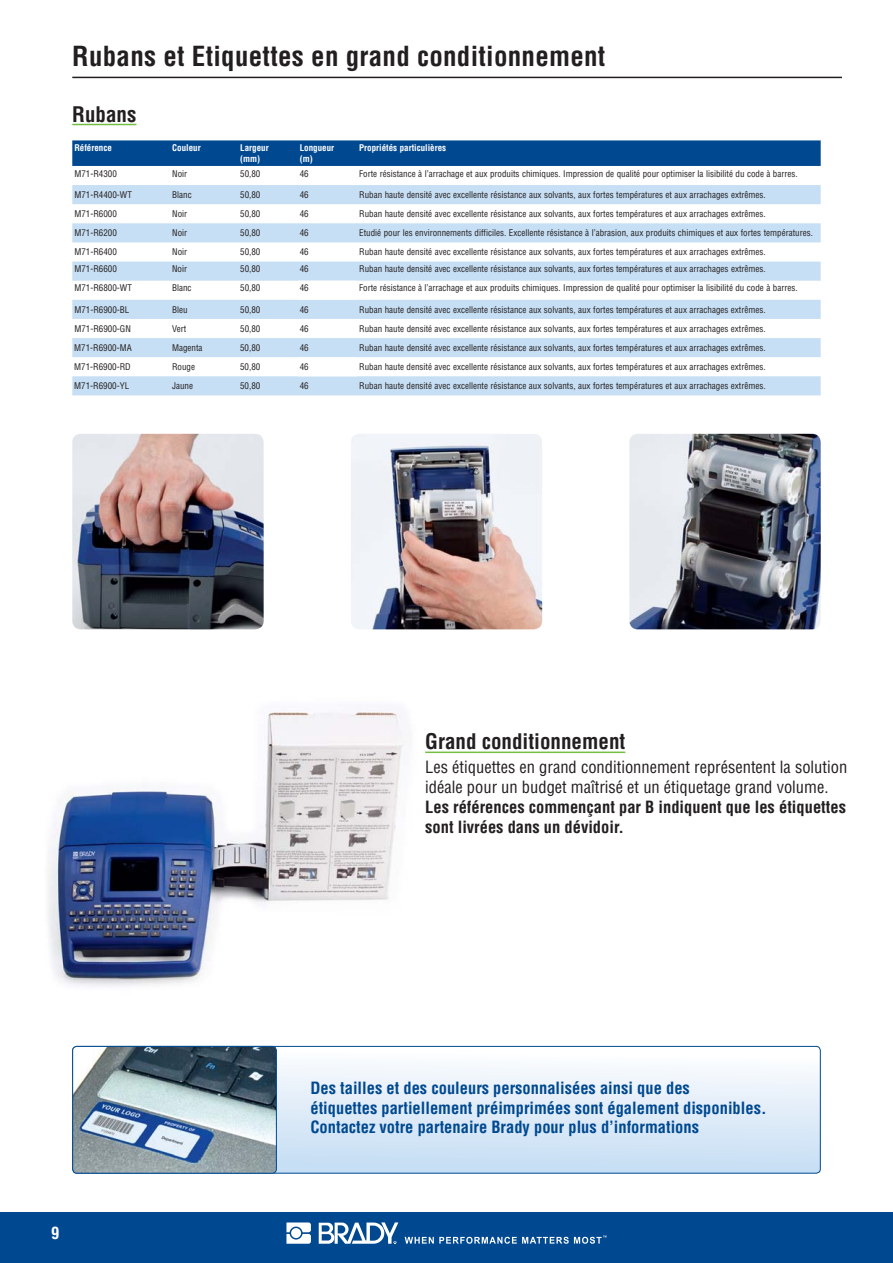
<style>
.page{position:relative;width:893px;height:1263px;background:#fff}
.page>*{position:absolute;margin:0;border:0;box-sizing:border-box;transform-origin:0 0}
.t1{font:700 condensed 27px "Helvetica LT Std";letter-spacing:.01em;color:#231f20}
.t2{font:700 condensed 21px "Helvetica LT Std";color:#231f20}
.t3{font:700 condensed 16.5px/19.8px "Helvetica LT Std";color:#004990}
.t4{font:condensed 16.5px/19.8px "Helvetica LT Std";color:#231f20}
.t5{font:700 condensed 16.5px/19.8px "Helvetica LT Std";color:#231f20}
.t6{font:700 condensed 16.5px "Helvetica LT Std";color:#fff}
.t7{font:condensed 9px "Helvetica LT Std";color:#231f20}
.t8{font:700 condensed 9px/10.5px "Helvetica LT Std";color:#fff}
</style>
<div class="page">
<div style="left:1px;top:1212px;width:892px;height:50px;background:#004990"></div>
<svg style="left:286px;top:1223px;width:25px;height:21px"></svg>
<svg style="left:319px;top:1222px;width:79px;height:22px"></svg>
<svg style="left:405px;top:1236px;width:201px;height:8px"></svg>
<hr style="left:72px;top:77px;width:770px;height:1px;background:#231f20">
<hr style="left:72px;top:124px;width:64px;height:1px;background:#72bf44">
<svg style="left:72px;top:140px;width:749px;height:26px;background:#044c92"></svg>
<svg style="left:72px;top:185px;width:749px;height:210px;fill:#c7dff4"></svg>
<svg style="left:298px;top:281px;width:59px;height:95px"></svg>
<img style="left:48px;top:712px;width:407px;height:275px">
<hr style="left:425px;top:752px;width:200px;height:1px;background:#72bf44">
<img style="left:72px;top:434px;width:192px;height:195px;border-radius:9px">
<img style="left:351px;top:434px;width:191px;height:195px;border-radius:9px">
<img style="left:629px;top:434px;width:192px;height:195px;border-radius:9px">
<div style="left:73px;top:1046px;width:747px;height:127px;background:linear-gradient(to bottom,#fff,#c4dcf3);border-radius:4px"></div>
<div style="left:72px;top:1046px;width:749px;height:128px;border:1px solid #004990;border-radius:4px"></div>
<img style="left:73px;top:1046px;width:203px;height:127px;border-radius:4px">
<div style="left:72px;top:1046px;width:205px;height:128px;border:1px solid #004990;border-radius:4px"></div>
<h1 class="t1" style="left:72px;top:46px;width:535px">Rubans et Etiquettes en grand conditionnement</h1>
<h2 class="t2" style="left:72px;top:106px;width:66px">Rubans</h2>
<p class="t8" style="left:74px;top:143px;width:39px">Référence</p>
<p class="t8" style="left:172px;top:143px;width:30px">Couleur</p>
<p class="t8" style="left:240px;top:143px;width:30px">Largeur (mm)</p>
<p class="t8" style="left:300px;top:143px;width:36px">Longueur (m)</p>
<p class="t8" style="left:359px;top:143px;width:88px">Propriétés particulières</p>
<p class="t7" style="left:74px;top:170px;width:44px">M71-R4300</p>
<p class="t7" style="left:172px;top:170px;width:16px">Noir</p>
<p class="t7" style="left:240px;top:170px;width:22px">50,80</p>
<p class="t7" style="left:300px;top:170px;width:10px">46</p>
<p class="t7" style="left:359px;top:170px;width:440px">Forte résistance à l’arrachage et aux produits chimiques. Impression de qualité pour optimiser la lisibilité du code à barres.</p>
<p class="t7" style="left:74px;top:191px;width:59px">M71-R4400-WT</p>
<p class="t7" style="left:172px;top:191px;width:21px">Blanc</p>
<p class="t7" style="left:240px;top:191px;width:22px">50,80</p>
<p class="t7" style="left:300px;top:191px;width:10px">46</p>
<p class="t7" style="left:359px;top:191px;width:408px">Ruban haute densité avec excellente résistance aux solvants, aux fortes températures et aux arrachages extrêmes.</p>
<p class="t7" style="left:74px;top:210px;width:44px">M71-R6000</p>
<p class="t7" style="left:172px;top:210px;width:16px">Noir</p>
<p class="t7" style="left:240px;top:210px;width:22px">50,80</p>
<p class="t7" style="left:300px;top:210px;width:10px">46</p>
<p class="t7" style="left:359px;top:210px;width:408px">Ruban haute densité avec excellente résistance aux solvants, aux fortes températures et aux arrachages extrêmes.</p>
<p class="t7" style="left:74px;top:229px;width:44px">M71-R6200</p>
<p class="t7" style="left:172px;top:229px;width:16px">Noir</p>
<p class="t7" style="left:240px;top:229px;width:22px">50,80</p>
<p class="t7" style="left:300px;top:229px;width:10px">46</p>
<p class="t7" style="left:359px;top:229px;width:455px">Etudié pour les environnements difficiles. Excellente résistance à l’abrasion, aux produits chimiques et aux fortes températures.</p>
<p class="t7" style="left:74px;top:248px;width:44px">M71-R6400</p>
<p class="t7" style="left:172px;top:248px;width:16px">Noir</p>
<p class="t7" style="left:240px;top:248px;width:22px">50,80</p>
<p class="t7" style="left:300px;top:248px;width:10px">46</p>
<p class="t7" style="left:359px;top:248px;width:408px">Ruban haute densité avec excellente résistance aux solvants, aux fortes températures et aux arrachages extrêmes.</p>
<p class="t7" style="left:74px;top:265px;width:44px">M71-R6600</p>
<p class="t7" style="left:172px;top:265px;width:16px">Noir</p>
<p class="t7" style="left:240px;top:265px;width:22px">50,80</p>
<p class="t7" style="left:300px;top:265px;width:10px">46</p>
<p class="t7" style="left:359px;top:265px;width:408px">Ruban haute densité avec excellente résistance aux solvants, aux fortes températures et aux arrachages extrêmes.</p>
<p class="t7" style="left:74px;top:285px;width:59px">M71-R6800-WT</p>
<p class="t7" style="left:172px;top:285px;width:21px">Blanc</p>
<p class="t7" style="left:240px;top:285px;width:22px">50,80</p>
<p class="t7" style="left:300px;top:285px;width:10px">46</p>
<p class="t7" style="left:359px;top:285px;width:440px">Forte résistance à l’arrachage et aux produits chimiques. Impression de qualité pour optimiser la lisibilité du code à barres.</p>
<p class="t7" style="left:74px;top:306px;width:56px">M71-R6900-BL</p>
<p class="t7" style="left:172px;top:306px;width:17px">Bleu</p>
<p class="t7" style="left:240px;top:306px;width:22px">50,80</p>
<p class="t7" style="left:300px;top:306px;width:10px">46</p>
<p class="t7" style="left:359px;top:306px;width:408px">Ruban haute densité avec excellente résistance aux solvants, aux fortes températures et aux arrachages extrêmes.</p>
<p class="t7" style="left:74px;top:325px;width:58px">M71-R6900-GN</p>
<p class="t7" style="left:172px;top:325px;width:16px">Vert</p>
<p class="t7" style="left:240px;top:325px;width:22px">50,80</p>
<p class="t7" style="left:300px;top:325px;width:10px">46</p>
<p class="t7" style="left:359px;top:325px;width:408px">Ruban haute densité avec excellente résistance aux solvants, aux fortes températures et aux arrachages extrêmes.</p>
<p class="t7" style="left:74px;top:344px;width:59px">M71-R6900-MA</p>
<p class="t7" style="left:172px;top:344px;width:32px">Magenta</p>
<p class="t7" style="left:240px;top:344px;width:22px">50,80</p>
<p class="t7" style="left:300px;top:344px;width:10px">46</p>
<p class="t7" style="left:359px;top:344px;width:408px">Ruban haute densité avec excellente résistance aux solvants, aux fortes températures et aux arrachages extrêmes.</p>
<p class="t7" style="left:74px;top:363px;width:58px">M71-R6900-RD</p>
<p class="t7" style="left:172px;top:363px;width:24px">Rouge</p>
<p class="t7" style="left:240px;top:363px;width:22px">50,80</p>
<p class="t7" style="left:300px;top:363px;width:10px">46</p>
<p class="t7" style="left:359px;top:363px;width:408px">Ruban haute densité avec excellente résistance aux solvants, aux fortes températures et aux arrachages extrêmes.</p>
<p class="t7" style="left:74px;top:382px;width:56px">M71-R6900-YL</p>
<p class="t7" style="left:172px;top:382px;width:22px">Jaune</p>
<p class="t7" style="left:240px;top:382px;width:22px">50,80</p>
<p class="t7" style="left:300px;top:382px;width:10px">46</p>
<p class="t7" style="left:359px;top:382px;width:408px">Ruban haute densité avec excellente résistance aux solvants, aux fortes températures et aux arrachages extrêmes.</p>
<h3 class="t6" style="left:51px;top:1227px;width:10px">9</h3>
<h2 class="t2" style="left:425px;top:733px;width:202px">Grand conditionnement</h2>
<h3 class="t4" style="left:425px;top:759px;width:423px">Les étiquettes en grand conditionnement représentent la solution idéale pour un budget maîtrisé et un étiquetage grand volume.</h3>
<h3 class="t5" style="left:425px;top:798px;width:422px">Les références commençant par B indiquent que les étiquettes sont livrées dans un dévidoir.</h3>
<h3 class="t3" style="left:310px;top:1079px;width:458px">Des tailles et des couleurs personnalisées ainsi que des<br>étiquettes partiellement préimprimées sont également disponibles.<br>Contactez votre partenaire Brady pour plus d’informations</h3>
</div>
